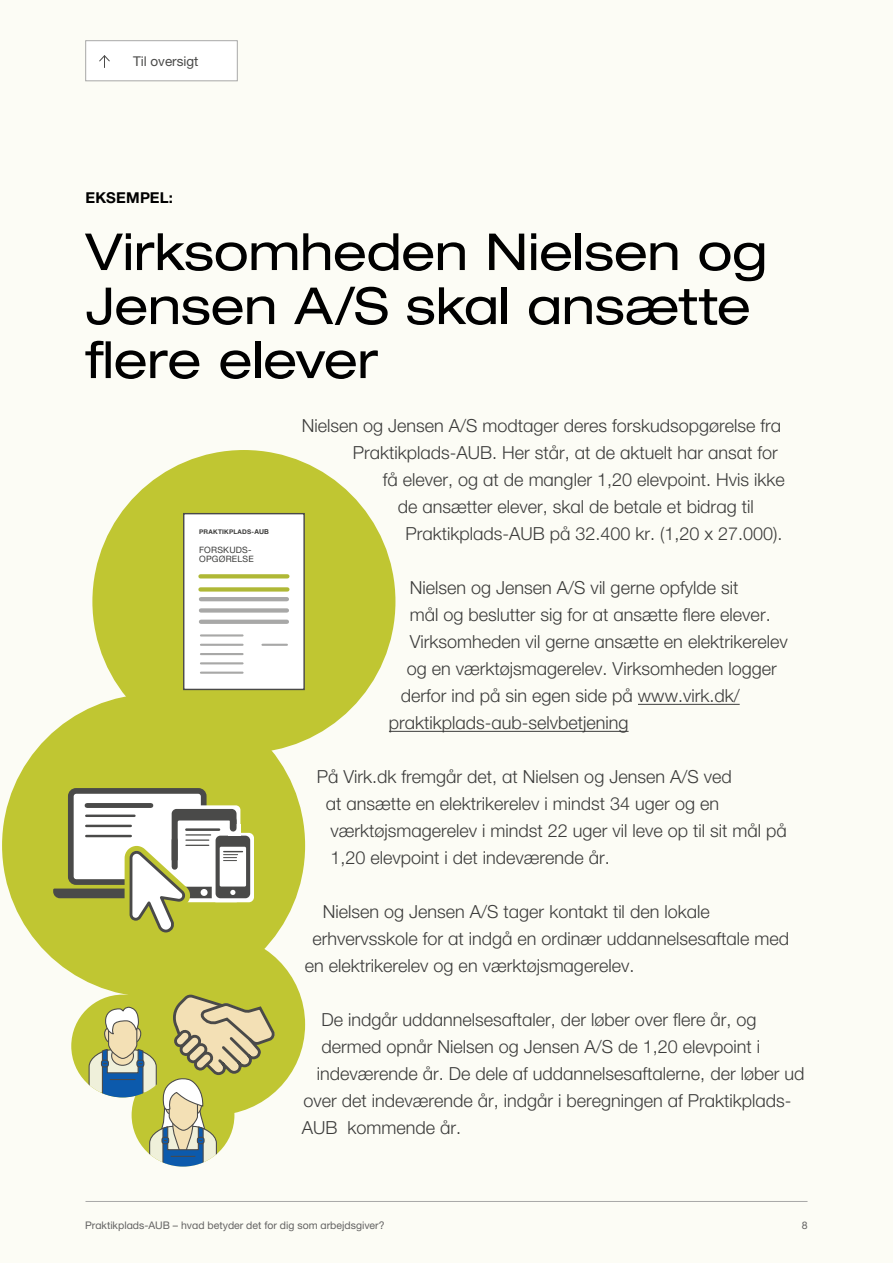
<style>
.page{position:relative;width:893px;height:1263px;background:#fcfcf5}
.page>*{position:absolute;margin:0;border:0;box-sizing:border-box;transform-origin:0 0}
.t1{font:51px/54px "Helvetica Neue ATP Head";letter-spacing:-.005em;color:#000}
.t2{font:300 18px/27px "Helvetica Neue ATP Body";color:#3c3c3b}
.t3{font:700 15px "Helvetica Neue ATP Body";letter-spacing:.02em;color:#000}
.t4{font:13.5px "Helvetica Neue ATP Body";color:#4a4a49}
.t5{font:10.5px "Helvetica Neue ATP Body";color:#646363}
.t6{font:8.7px/8.7px "Helvetica Neue ATP Body";letter-spacing:.025em;color:#3c3c3b}
.t7{font:700 6.45px "Helvetica Neue ATP Body";letter-spacing:.03em;color:#3c3c3b}
.s1{font-size:6.75px}
</style>
<div class="page">
<hr style="left:85px;top:1201px;width:722px;height:1px;background:#a8a8a7">
<hr style="left:638px;top:704px;width:102px;height:1px;background:#3c3c3b">
<hr style="left:389px;top:731px;width:240px;height:1px;background:#3c3c3b">
<div style="left:124px;top:934px;width:181px;height:181px;background:#c0c632;border-radius:50%"></div>
<div style="left:92px;top:450px;width:303px;height:303px;background:#c0c632;border-radius:50%"></div>
<div style="left:2px;top:694px;width:303px;height:303px;background:#c0c632;border-radius:50%"></div>
<div style="left:71px;top:791px;width:133px;height:91px;background:#fff;border-radius:5px"></div>
<div style="left:68px;top:788px;width:139px;height:97px;border:6px solid #4a4a49;border-radius:5px"></div>
<div style="left:168px;top:805px;width:72px;height:97px;background:#fff;border-radius:5px"></div>
<div style="left:172px;top:809px;width:65px;height:89px;background:#4a4a49;border-radius:5px"></div>
<div style="left:178px;top:820px;width:52px;height:67px;background:#fff;border-radius:2px"></div>
<svg style="left:229px;top:824px;width:8px;height:9px"></svg>
<div style="left:230px;top:820px;width:7px;height:8px;background:#4a4a49"></div>
<hr style="left:86px;top:814px;width:48px;height:3px;background:#4a4a49">
<hr style="left:86px;top:825px;width:45px;height:2px;background:#4a4a49">
<div style="left:87px;top:803px;width:64px;height:5px;background:#4a4a49"></div>
<div style="left:183px;top:513px;width:122px;height:177px;background:#fff;border:1px solid #4a4a49"></div>
<svg style="left:200px;top:574px;width:87px;height:4px"></svg>
<div style="left:200px;top:587px;width:87px;height:5px;background:#afb836"></div>
<hr style="left:201px;top:597px;width:86px;height:4px;background:#a8a8a7">
<div style="left:201px;top:608px;width:86px;height:5px;background:#a8a8a7"></div>
<hr style="left:201px;top:620px;width:86px;height:4px;background:#a8a8a7">
<hr style="left:201px;top:634px;width:42px;height:2px;background:#a8a8a7">
<hr style="left:201px;top:644px;width:42px;height:2px;background:#a8a8a7">
<hr style="left:201px;top:653px;width:42px;height:2px;background:#a8a8a7">
<hr style="left:201px;top:662px;width:42px;height:2px;background:#a8a8a7">
<hr style="left:201px;top:672px;width:42px;height:2px;background:#a8a8a7">
<hr style="left:262px;top:644px;width:25px;height:2px;background:#a8a8a7">
<hr style="left:186px;top:828px;width:33px;height:3px;background:#4a4a49">
<svg style="left:53px;top:833px;width:201px;height:100px"></svg>
<div style="left:71px;top:995px;width:103px;height:102px;background:#c0c632;border-radius:50%"></div>
<svg style="left:88px;top:992px;width:190px;height:174px"></svg>
<div style="left:86px;top:41px;width:151px;height:40px;background:#fff"></div>
<div style="left:85px;top:40px;width:152px;height:41px;border:1px solid #a8a8a7"></div>
<svg style="left:99px;top:55px;width:11px;height:13px"></svg>
<p class="t4" style="left:133px;top:53px;width:67px">Til oversigt</p>
<p class="t3" style="left:85px;top:188px;width:89px">EKSEMPEL:</p>
<h1 class="t1" style="left:85px;top:224px;width:683px">Virksomheden Nielsen og<br>Jensen A/S skal ansætte flere elever</h1>
<p class="t7" style="left:199px;top:528px;width:71px">PRAKTIKPLADS-<span class="s1">AUB</span></p>
<p class="t6" style="left:199px;top:545px;width:56px">FORSKUDS-<br>OPGØRELSE</p>
<p class="t2" style="left:302px;top:412px;width:481px">Nielsen og Jensen A/S modtager deres forskudsopgørelse fra</p>
<p class="t2" style="left:353px;top:439px;width:427px">Praktikplads-AUB. Her står, at de aktuelt har ansat for</p>
<p class="t2" style="left:383px;top:466px;width:403px">få elever, og at de mangler 1,20 elevpoint. Hvis ikke</p>
<p class="t2" style="left:398px;top:493px;width:357px">de ansætter elever, skal de betale et bidrag til</p>
<p class="t2" style="left:405px;top:520px;width:379px">Praktikplads-AUB på 32.400 kr. (1,20 x 27.000).</p>
<p class="t2" style="left:410px;top:574px;width:330px">Nielsen og Jensen A/S vil gerne opfylde sit</p>
<p class="t2" style="left:410px;top:601px;width:362px">mål og beslutter sig for at ansætte flere elever.</p>
<p class="t2" style="left:410px;top:628px;width:379px">Virksomheden vil gerne ansætte en elektrikerelev</p>
<p class="t2" style="left:407px;top:655px;width:371px">og en værktøjsmagerelev. Virksomheden logger</p>
<p class="t2" style="left:401px;top:682px;width:340px">derfor ind på sin egen side på www.virk.dk/</p>
<p class="t2" style="left:389px;top:709px;width:241px">praktikplads-aub-selvbetjening</p>
<p class="t2" style="left:326px;top:763px;width:462px;text-indent:-9px">På Virk.dk fremgår det, at Nielsen og Jensen A/S ved<br>at ansætte en elektrikerelev i mindst 34 uger og en værktøjsmagerelev i mindst 22 uger vil leve op til sit mål på 1,20 elevpoint i det indeværende år.</p>
<p class="t2" style="left:323px;top:898px;width:388px">Nielsen og Jensen A/S tager kontakt til den lokale</p>
<p class="t2" style="left:312px;top:925px;width:478px">erhvervsskole for at indgå en ordinær uddannelsesaftale med</p>
<p class="t2" style="left:305px;top:952px;width:331px">en elektrikerelev og en værktøjsmagerelev.</p>
<p class="t2" style="left:321px;top:1006px;width:437px">De indgår uddannelsesaftaler, der løber over flere år, og</p>
<p class="t2" style="left:321px;top:1033px;width:440px">dermed opnår Nielsen og Jensen A/S de 1,20 elevpoint i</p>
<p class="t2" style="left:317px;top:1060px;width:489px">indeværende år. De dele af uddannelsesaftalerne, der løber ud</p>
<p class="t2" style="left:303px;top:1087px;width:490px">over det indeværende år, indgår i beregningen af Praktikplads-</p>
<p class="t2" style="left:302px;top:1114px;width:161px">AUB kommende år.</p>
<p class="t5" style="left:85px;top:1219px;width:301px">Praktikplads-AUB – hvad betyder det for dig som arbejdsgiver?</p>
<p class="t5" style="left:802px;top:1219px;width:7px">8</p>
</div>
